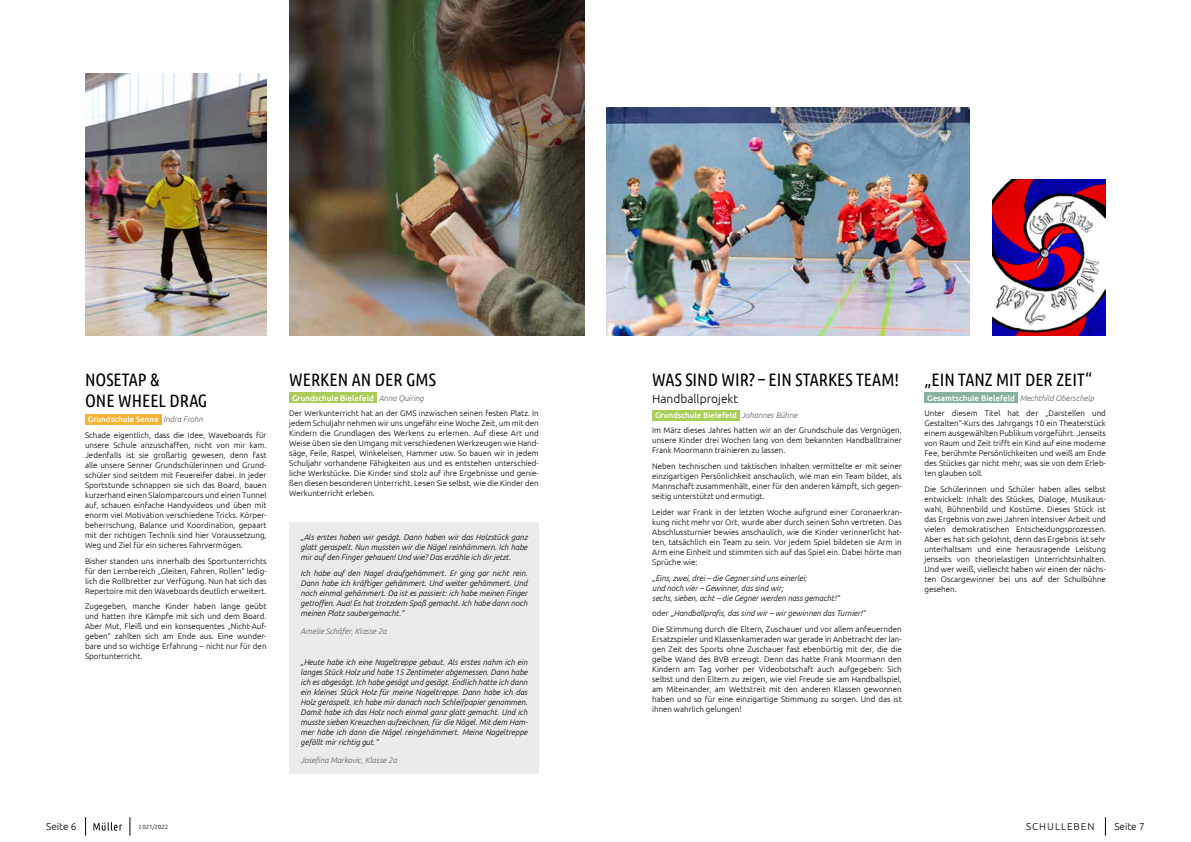
<style>
.page{position:relative;width:1191px;height:842px;background:#fff}
.page>*{position:absolute;margin:0;border:0;box-sizing:border-box;transform-origin:0 0}
.t1{font:18px/21.6px "Ubuntu Condensed";color:#000}
.t2{font:300 12px "Ubuntu";color:#000}
.t3{font:300 10px "Ubuntu";letter-spacing:.1em;color:#000}
.t4{font:300 8px/10px "Ubuntu";color:#000;text-align:justify}
.t5{font:italic 300 8px/10px "Ubuntu";color:#000;text-align:justify}
.t6{font:italic 300 8px "Ubuntu";color:#5f5e5e}
.t7{font:300 6px "Ubuntu";color:#000}
.s1{font-weight:500;color:#fff}
.s2{font-style:italic;color:#5f5e5e}
.s3{font-style:italic}
</style>
<div class="page">
<div style="left:652px;top:410px;width:88px;height:10px;background:#abcc58"></div>
<img style="left:607px;top:108px;width:362px;height:228px">
<img style="left:289px;top:0;width:295px;height:336px">
<div style="left:924px;top:393px;width:93px;height:10px;background:#86b39e"></div>
<div style="left:85px;top:414px;width:77px;height:10px;background:#f9b234"></div>
<img style="left:85px;top:74px;width:181px;height:262px">
<div style="left:289px;top:393px;width:88px;height:10px;background:#abcc58"></div>
<img style="left:992px;top:179px;width:114px;height:157px">
<div style="left:289px;top:523px;width:250px;height:251px;background:#ebebeb"></div>
<svg style="left:93px;top:822px;width:29px;height:9px"></svg>
<svg style="left:129px;top:817px;width:1px;height:19px"></svg>
<svg style="left:85px;top:817px;width:1px;height:19px"></svg>
<svg style="left:1105px;top:817px;width:1px;height:19px"></svg>
<h1 class="t1" style="left:85px;top:368px;width:124px">NOSETAP &amp;<br>ONE WHEEL DRAG</h1>
<p class="t4" style="left:85px;top:411px;width:183px;line-height:15.7px;text-indent:3px"><span class="s1">Grundschule Senne</span> <span class="s2">Indra Frohn<br></span>Schade eigentlich, dass die Idee, Waveboards für</p>
<p class="t4" style="left:85px;top:440px;width:183px">unsere Schule anzuschaffen, nicht von mir kam.<br>Jedenfalls ist sie großartig gewesen, denn fast alle unsere Senner Grundschülerinnen und Grund&shy;schüler sind seitdem mit Feuereifer dabei. In jeder Sportstunde schnappen sie sich das Board, bauen kurzerhand einen Slalomparcours und einen Tunnel auf, schauen einfache Handyvideos und üben mit enorm viel Motivation verschiedene Tricks. Körper&shy;beherrschung, Balance und Koordination, gepaart mit der richtigen Technik sind hier Voraussetzung, Weg und Ziel für ein sicheres Fahrvermögen.</p>
<p class="t4" style="left:85px;top:555px;width:183px">Bisher standen uns innerhalb des Sportunterrichts für den Lernbereich „Gleiten, Fahren, Rollen“ ledig&shy;lich die Rollbretter zur Verfügung. Nun hat sich das Repertoire mit den Waveboards deutlich erweitert.</p>
<p class="t4" style="left:85px;top:601px;width:183px">Zugegeben, manche Kinder haben lange geübt und hatten ihre Kämpfe mit sich und dem Board.<br>Aber Mut, Fleiß und ein konsequentes „Nicht-Auf&shy;geben“ zahlten sich am Ende aus. Eine wunder&shy;bare und so wichtige Erfahrung – nicht nur für den Sportunterricht.</p>
<h1 class="t1" style="left:289px;top:368px;width:148px">WERKEN AN DER GMS</h1>
<p class="t4" style="left:289px;top:390px;width:251px;line-height:15.7px;text-indent:3px"><span class="s1">Grundschule Bielefeld</span> <span class="s2">Anna Quiring<br></span>Der Werkunterricht hat an der GMS inzwischen seinen festen Platz. In</p>
<p class="t4" style="left:289px;top:418px;width:251px">jedem Schuljahr nehmen wir uns ungefähr eine Woche Zeit, um mit den Kindern die Grundlagen des Werkens zu erlernen. Auf diese Art und Weise üben sie den Umgang mit verschiedenen Werkzeugen wie Hand&shy;säge, Feile, Raspel, Winkeleisen, Hammer usw. So bauen wir in jedem Schuljahr vorhandene Fähigkeiten aus und es entstehen unterschied&shy;liche Werkstücke. Die Kinder sind stolz auf ihre Ergebnisse und genie&shy;ßen diesen besonderen Unterricht. Lesen Sie selbst, wie die Kinder den Werkunterricht erleben.</p>
<p class="t5" style="left:300px;top:532px;width:228px">„Als erstes haben wir gesägt. Dann haben wir das Holzstück ganz glatt geraspelt. Nun mussten wir die Nägel reinhämmern. Ich habe mir auf den Finger gehauen! Und wie? Das erzähle ich dir jetzt.</p>
<p class="t5" style="left:300px;top:568px;width:228px">Ich habe auf den Nagel draufgehämmert. Er ging gar nicht rein.<br>Dann habe ich kräftiger gehämmert. Und weiter gehämmert. Und noch einmal gehämmert. Da ist es passiert: ich habe meinen Finger getroffen. Aua! Es hat trotzdem Spaß gemacht. Ich habe dann noch meinen Platz saubergemacht.“</p>
<p class="t6" style="left:300px;top:626px;width:88px">Amelie Schäfer, Klasse 2a</p>
<p class="t5" style="left:300px;top:657px;width:229px">„Heute habe ich eine Nageltreppe gebaut. Als erstes nahm ich ein langes Stück Holz und habe 15 Zentimeter abgemessen. Dann habe ich es abgesägt. Ich habe gesägt und gesägt. Endlich hatte ich dann ein kleines Stück Holz für meine Nageltreppe. Dann habe ich das Holz geraspelt. Ich habe mir danach noch Schleifpapier genommen.<br>Damit habe ich das Holz noch einmal ganz glatt gemacht. Und ich musste sieben Kreuzchen aufzeichnen, für die Nägel. Mit dem Ham&shy;mer habe ich dann die Nägel reingehämmert. Meine Nageltreppe gefällt mir richtig gut.“</p>
<p class="t6" style="left:300px;top:755px;width:98px">Josefina Markovic, Klasse 2a</p>
<h1 class="t1" style="left:652px;top:368px;width:248px">WAS SIND WIR? – EIN STARKES TEAM!</h1>
<h2 class="t2" style="left:652px;top:391px;width:87px">Handballprojekt</h2>
<p class="t4" style="left:652px;top:407px;width:251px;line-height:15.7px;text-indent:3px"><span class="s1">Grundschule Bielefeld</span> <span class="s2">Johannes Bühne<br></span>Im März dieses Jahres hatten wir an der Grundschule das Vergnügen,</p>
<p class="t4" style="left:652px;top:435px;width:251px">unsere Kinder drei Wochen lang von dem bekannten Handballtrainer<br>Frank Moormann trainieren zu lassen.</p>
<p class="t4" style="left:652px;top:461px;width:251px">Neben technischen und taktischen Inhalten vermittelte er mit seiner einzigartigen Persönlichkeit anschaulich, wie man ein Team bildet, als Mannschaft zusammenhält, einer für den anderen kämpft, sich gegen&shy;seitig unterstützt und ermutigt.</p>
<p class="t4" style="left:652px;top:507px;width:251px">Leider war Frank in der letzten Woche aufgrund einer Coronaerkran&shy;kung nicht mehr vor Ort, wurde aber durch seinen Sohn vertreten. Das Abschlussturnier bewies anschaulich, wie die Kinder verinnerlicht hat&shy;ten, tatsächlich ein Team zu sein. Vor jedem Spiel bildeten sie Arm in Arm eine Einheit und stimmten sich auf das Spiel ein. Dabei hörte man Sprüche wie:</p>
<p class="t5" style="left:652px;top:572px;width:189px;text-align:left">„Eins, zwei, drei – die Gegner sind uns einerlei;<br>und noch vier – Gewinner, das sind wir;<br>sechs, sieben, acht – die Gegner werden nass gemacht!“</p>
<p class="t4" style="left:652px;top:605px;width:251px;line-height:15.7px">oder <span class="s3">„Handballprofis, das sind wir – wir gewinnen das Turnier!“<br></span>Die Stimmung durch die Eltern, Zuschauer und vor allem anfeuernden</p>
<p class="t4" style="left:652px;top:634px;width:251px">Ersatzspieler und Klassenkameraden war gerade in Anbetracht der lan&shy;gen Zeit des Sports ohne Zuschauer fast ebenbürtig mit der, die die gelbe Wand des BVB erzeugt. Denn das hatte Frank Moormann den Kindern am Tag vorher per Videobotschaft auch aufgegeben: Sich selbst und den Eltern zu zeigen, wie viel Freude sie am Handballspiel, am Miteinander, am Wettstreit mit den anderen Klassen gewonnen haben und so für eine einzigartige Stimmung zu sorgen. Und das ist ihnen wahrlich gelungen!</p>
<h1 class="t1" style="left:924px;top:368px;width:169px">„EIN TANZ MIT DER ZEIT“</h1>
<p class="t4" style="left:924px;top:390px;width:183px;line-height:15.7px;text-indent:3px"><span class="s1">Gesamtschule Bielefeld</span> <span class="s2">Mechthild Oberschelp<br></span>Unter diesem Titel hat der „Darstellen und</p>
<p class="t4" style="left:924px;top:418px;width:183px">Gestalten“-Kurs des Jahrgangs 10 ein Theaterstück einem ausgewählten Publikum vorgeführt. Jenseits von Raum und Zeit trifft ein Kind auf eine moderne Fee, berühmte Persönlichkeiten und weiß am Ende des Stückes gar nicht mehr, was sie von dem Erleb&shy;ten glauben soll.</p>
<p class="t4" style="left:924px;top:484px;width:183px">Die Schülerinnen und Schüler haben alles selbst entwickelt: Inhalt des Stückes, Dialoge, Musikaus&shy;wahl, Bühnenbild und Kostüme. Dieses Stück ist das Ergebnis von zwei Jahren intensiver Arbeit und vielen demokratischen Entscheidungsprozessen.<br>Aber es hat sich gelohnt, denn das Ergebnis ist sehr unterhaltsam und eine herausragende Leistung jenseits von theorielastigen Unterrichtsinhalten.<br>Und wer weiß, vielleicht haben wir einen der nächs&shy;ten Oscargewinner bei uns auf der Schulbühne gesehen.</p>
<p class="t3" style="left:46px;top:820px;width:32px">Seite 6</p>
<p class="t7" style="left:139px;top:823px;width:31px">2021/2022</p>
<p class="t3" style="left:1026px;top:820px;width:70px">SCHULLEBEN</p>
<p class="t3" style="left:1114px;top:820px;width:32px">Seite 7</p>
</div>
